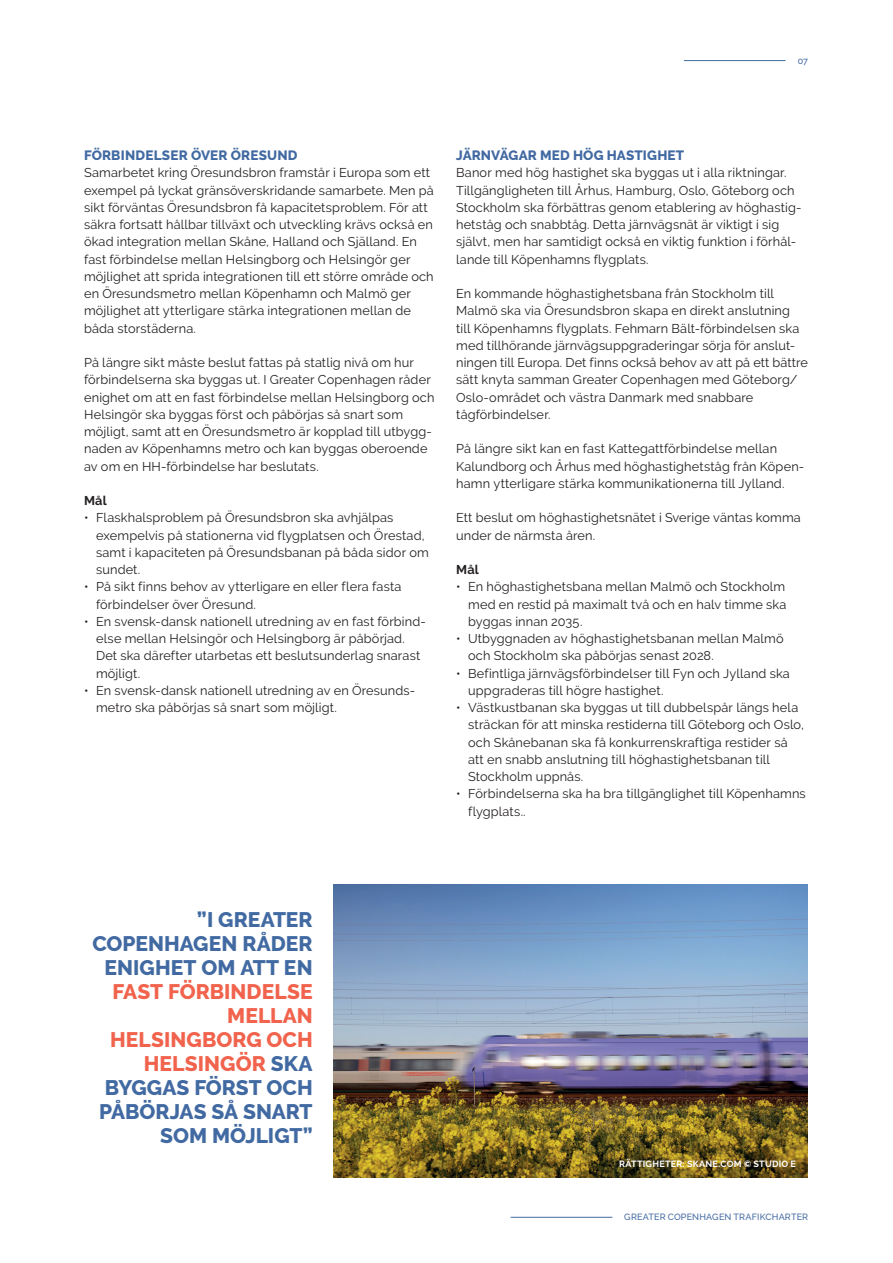
<style>
.page{position:relative;width:893px;height:1263px;background:#fff}
.page>*{position:absolute;margin:0;border:0;box-sizing:border-box;transform-origin:0 0}
.Citat{font:800 21px/24px "Raleway";letter-spacing:.005em;color:#426aa2;text-align:right}
.Mellemrubrik{font:800 13.5px "Raleway";letter-spacing:.015em;color:#426aa2}
.Brød{font:12.75px/17.2px "Raleway";letter-spacing:.01em;color:#231f20}
.Brød-2{font:700 12.75px "Raleway";letter-spacing:.01em;color:#231f20}
.t1{font:500 9px "Raleway";letter-spacing:.015em;color:#426aa2}
.Byer{font:700 9px "Raleway";letter-spacing:.025em;color:#fff}
.s1{color:#f1634c}
</style>
<div class="page">
<img style="left:333px;top:885px;width:475px;height:293px">
<hr style="left:684px;top:60px;width:102px;height:1px;background:#426aa2">
<hr style="left:511px;top:1217px;width:101px;height:1px;background:#426aa2">
<p class="t1" style="left:798px;top:55px;width:12px">07</p>
<p class="Mellemrubrik" style="left:84px;top:148px;width:215px">FÖRBINDELSER ÖVER ÖRESUND</p>
<p class="Brød" style="left:84px;top:164px;width:351px">Samarbetet kring Öresundsbron framstår i Europa som ett exempel på lyckat gränsöverskridande samarbete. Men på sikt förväntas Öresundsbron få kapacitetsproblem. För att säkra fortsatt hållbar tillväxt och utveckling krävs också en ökad integration mellan Skåne, Halland och Själland. En fast förbindelse mellan Helsingborg och Helsingör ger möjlighet att sprida integrationen till ett större område och en Öresundsmetro mellan Köpenhamn och Malmö ger möjlighet att ytterligare stärka integrationen mellan de båda storstäderna.</p>
<p class="Brød" style="left:84px;top:354px;width:352px">På längre sikt måste beslut fattas på statlig nivå om hur förbindelserna ska byggas ut. I Greater Copenhagen råder enighet om att en fast förbindelse mellan Helsingborg och Helsingör ska byggas först och påbörjas så snart som möjligt, samt att en Öresundsmetro är kopplad till utbygg&shy;naden av Köpenhamns metro och kan byggas oberoende av om en HH-förbindelse har beslutats.</p>
<p class="Brød-2" style="left:84px;top:493px;width:24px">Mål</p>
<p class="Brød" style="left:96px;top:509px;width:334px;text-indent:-12px">• Flaskhalsproblem på Öresundsbron ska avhjälpas exempelvis på stationerna vid flygplatsen och Örestad, samt i kapaciteten på Öresundsbanan på båda sidor om sundet.</p>
<p class="Brød" style="left:96px;top:578px;width:307px;text-indent:-12px">• På sikt finns behov av ytterligare en eller flera fasta förbindelser över Öresund.</p>
<p class="Brød" style="left:96px;top:613px;width:331px;text-indent:-12px">• En svensk-dansk nationell utredning av en fast förbind&shy;else mellan Helsingör och Helsingborg är påbörjad.<br>Det ska därefter utarbetas ett beslutsunderlag snarast möjligt.</p>
<p class="Brød" style="left:96px;top:682px;width:321px;text-indent:-12px">• En svensk-dansk nationell utredning av en Öresunds&shy;metro ska påbörjas så snart som möjligt.</p>
<p class="Mellemrubrik" style="left:456px;top:148px;width:230px">JÄRNVÄGAR MED HÖG HASTIGHET</p>
<p class="Brød" style="left:456px;top:164px;width:347px">Banor med hög hastighet ska byggas ut i alla riktningar.<br>Tillgängligheten till Århus, Hamburg, Oslo, Göteborg och Stockholm ska förbättras genom etablering av höghastig&shy;hetståg och snabbtåg. Detta järnvägsnät är viktigt i sig självt, men har samtidigt också en viktig funktion i förhål&shy;lande till Köpenhamns flygplats.</p>
<p class="Brød" style="left:456px;top:285px;width:353px">En kommande höghastighetsbana från Stockholm till Malmö ska via Öresundsbron skapa en direkt anslutning<br>till Köpenhamns flygplats. Fehmarn Bält-förbindelsen ska med tillhörande järnvägsuppgraderingar sörja för anslut&shy;ningen till Europa. Det finns också behov av att på ett bättre sätt knyta samman Greater Copenhagen med Göteborg/ Oslo-området och västra Danmark med snabbare tågförbindelser.</p>
<p class="Brød" style="left:456px;top:440px;width:350px">På längre sikt kan en fast Kattegattförbindelse mellan<br>Kalundborg och Århus med höghastighetståg från Köpen&shy;hamn ytterligare stärka kommunikationerna till Jylland.</p>
<p class="Brød" style="left:456px;top:509px;width:346px">Ett beslut om höghastighetsnätet i Sverige väntas komma under de närmsta åren.</p>
<p class="Brød-2" style="left:456px;top:562px;width:24px">Mål</p>
<p class="Brød" style="left:468px;top:578px;width:320px;text-align:justify;text-indent:-12px">• En höghastighetsbana mellan Malmö och Stockholm med en restid på maximalt två och en halv timme ska byggas innan 2035.</p>
<p class="Brød" style="left:468px;top:630px;width:317px;text-indent:-12px">• Utbyggnaden av höghastighetsbanan mellan Malmö och Stockholm ska påbörjas senast 2028.</p>
<p class="Brød" style="left:468px;top:664px;width:323px;text-indent:-12px">• Befintliga järnvägsförbindelser till Fyn och Jylland ska uppgraderas till högre hastighet.</p>
<p class="Brød" style="left:468px;top:699px;width:337px;text-indent:-12px">• Västkustbanan ska byggas ut till dubbelspår längs hela sträckan för att minska restiderna till Göteborg och Oslo, och Skånebanan ska få konkurrenskraftiga restider så att en snabb anslutning till höghastighetsbanan till Stockholm uppnås.</p>
<p class="Brød" style="left:468px;top:785px;width:339px;text-indent:-12px">• Förbindelserna ska ha bra tillgänglighet till Köpenhamns flygplats..</p>
<p class="Citat" style="left:92px;top:908px;width:222px">”I GREATER<br>COPENHAGEN RÅDER<br>ENIGHET OM ATT EN<br><span class="s1">FAST FÖRBINDELSE<br>MELLAN<br>HELSINGBORG OCH<br>HELSINGÖR</span> SKA<br>BYGGAS FÖRST OCH<br>PÅBÖRJAS SÅ SNART<br>SOM MÖJLIGT”</p>
<p class="Byer" style="left:619px;top:1159px;width:178px">RÄTTIGHETER: SKANE.COM © STUDIO E</p>
<p class="t1" style="left:624px;top:1212px;width:185px">GREATER COPENHAGEN TRAFIKCHARTER</p>
</div>
